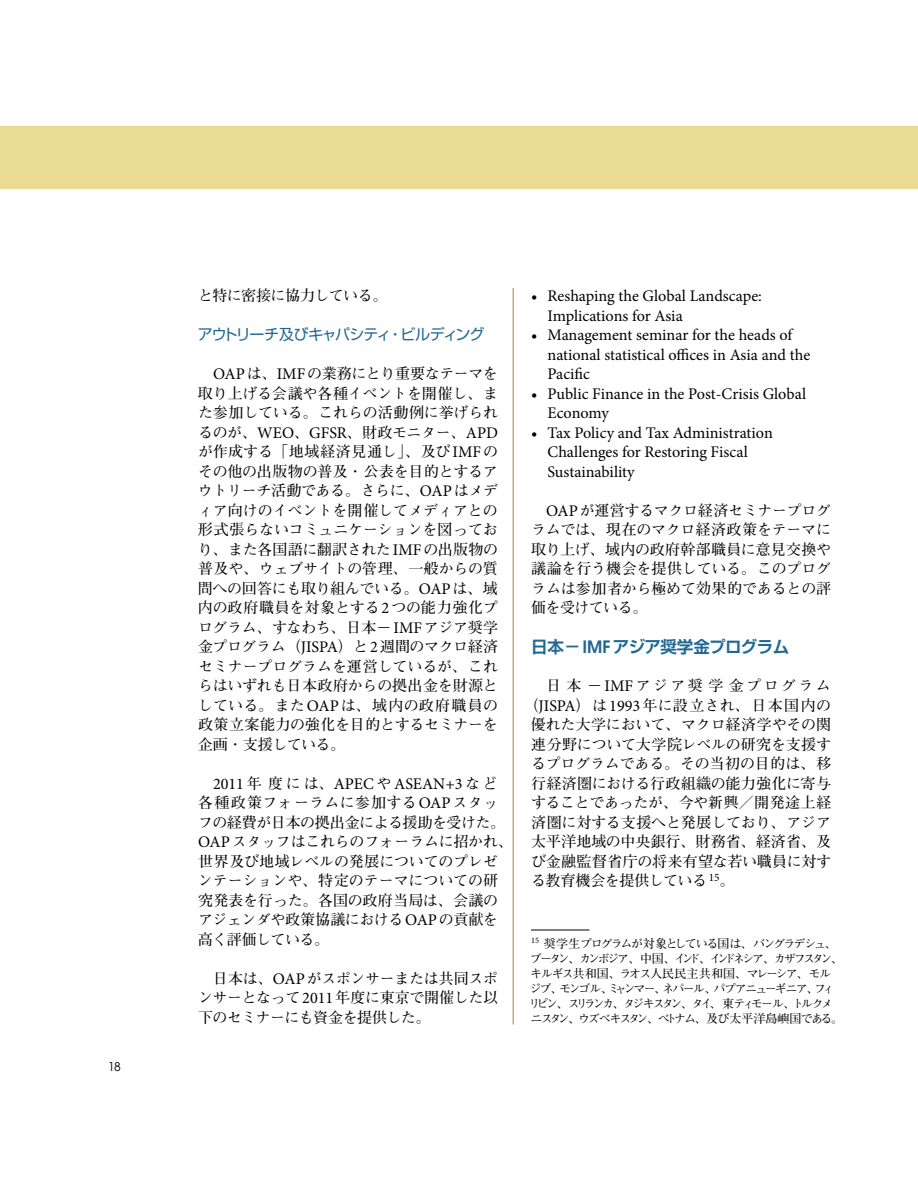
<style>
.page{position:relative;width:918px;height:1188px;background:#fff}
.page>*{position:absolute;margin:0;border:0;box-sizing:border-box;transform-origin:0 0}
.t1{font:700 16.5px "Shin Go Pro De";letter-spacing:-.04em;color:#1f6893}
.t2{font:16.2px/19.5px "Minion Pro";color:#000}
.t3{font:700 15px/19.5px "Futo Min A101 Pro";letter-spacing:-.015em;color:#000;text-align:justify}
.t4{font:700 15px "Futo Min A101 Pro";letter-spacing:-.04em;color:#000}
.t5{font:700 15px "Futo Min A101 Pro";letter-spacing:.015em;color:#000}
.t6{font:15px "Shin Go Pro";letter-spacing:-.085em;color:#1f6893}
.t7{font:700 15px "Futo Min A101 Pro";letter-spacing:.025em;color:#000}
.t8{font:700 15px "Futo Min A101 Pro";letter-spacing:.005em;color:#000}
.t9{font:700 15px "Futo Min A101 Pro";letter-spacing:.16em;color:#000}
.t10{font:700 12px/15px "Futo Min A101 Pro";letter-spacing:-.16em;color:#000}
.t11{font:12px "Avant Garde";color:#000}
.s1{font-family:"Shin Go Pr 5"}
.s2{font-family:"Minion Pro";font-weight:400;font-size:16.2px}
.s3{font-family:"Futo Min A101 Pro";font-weight:700;font-size:15px}
.s4{font-family:"Shin Go Pr 5 De"}
.s5{font-family:"Avant Garde";font-weight:600;font-size:16.95px}
</style>
<div class="page">
<hr style="left:513px;top:288px;width:1px;height:736px;background:#ae7e50">
<div style="left:0;top:126px;width:918px;height:63px;background:#eadb94"></div>
<hr style="left:531px;top:930px;width:59px;height:1px;background:#000">
<p class="t11" style="left:108px;top:1060px;width:14px">18</p>
<p class="t4" style="left:198px;top:284px;width:191px">と特に密接に協力している。</p>
<p class="t6" style="left:198px;top:322px;width:288px">アウトリーチ<span class="s1">及</span>びキャパシティ<span class="s1">・</span>ビルディング</p>
<p class="t3" style="left:198px;top:362px;width:302px;text-indent:15px"><span class="s2">OAP</span> は、<span class="s2">IMF</span> の業務にとり重要なテーマを取り上げる会議や各種イベントを開催し、また参加している。これらの活動例に挙げられるのが、<span class="s2">WEO</span>、<span class="s2">GFSR</span>、財政モニター、<span class="s2">APD</span>が作成する「地域経済見通し」、及び<span class="s2">IMF</span>のその他の出版物の普及・公表を目的とするアウトリーチ活動である。さらに、<span class="s2">OAP</span>はメディア向けのイベントを開催してメディアとの形式張らないコミュニケーションを図っており、また各国語に翻訳された<span class="s2">IMF</span>の出版物の普及や、ウェブサイトの管理、一般からの質問への回答にも取り組んでいる。<span class="s2">OAP</span>は、域内の政府職員を対象とする<span class="s2">2</span>つの能力強化プログラム、すなわち、日本－<span class="s2">IMF</span>アジア奨学金プログラム（<span class="s2">JISPA</span>）と<span class="s2">2</span>週間のマクロ経済セミナープログラムを運営しているが、これらはいずれも日本政府からの拠出金を財源としている。また<span class="s2">OAP</span>は、域内の政府職員の政策立案能力の強化を目的とするセミナーを企画・支援している。</p>
<p class="t2" style="left:213px;top:774px;width:286px">2011 <span class="s3">年度には、</span>APEC <span class="s3">や</span> ASEAN+3 <span class="s3">など</span></p>
<p class="t3" style="left:198px;top:791px;width:317px;text-align:left">各種政策フォーラムに参加する<span class="s2">OAP</span>スタッフの経費が日本の拠出金による援助を受けた。<br><span class="s2">OAP</span>スタッフはこれらのフォーラムに招かれ、世界及び地域レベルの発展についてのプレゼンテーションや、特定のテーマについての研究発表を行った。各国の政府当局は、会議のアジェンダや政策協議における<span class="s2">OAP</span> の貢献を高く評価している。</p>
<p class="t3" style="left:198px;top:966px;width:302px;text-indent:15px">日本は、<span class="s2">OAP</span>がスポンサーまたは共同スポンサーとなって<span class="s2">2011</span> 年度に東京で開催した以下のセミナーにも資金を提供した。</p>
<p class="t2" style="left:548px;top:286px;width:216px;text-indent:-17px">• Reshaping the Global Landscape:<br>Implications for Asia</p>
<p class="t2" style="left:548px;top:325px;width:264px;text-indent:-16px">• Management seminar for the heads of national statistical offices in Asia and the<br>Pacific</p>
<p class="t2" style="left:548px;top:384px;width:260px;text-indent:-17px">• Public Finance in the Post-Crisis Global<br>Economy</p>
<p class="t2" style="left:548px;top:423px;width:227px;text-indent:-17px">• Tax Policy and Tax Administration<br>Challenges for Restoring Fiscal<br>Sustainability</p>
<p class="t3" style="left:531px;top:498px;width:302px;text-indent:15px"><span class="s2">OAP</span>が運営するマクロ経済セミナープログラムでは、現在のマクロ経済政策をテーマに取り上げ、域内の政府幹部職員に意見交換や議論を行う機会を提供している。このプログラムは参加者から極めて効果的であるとの評価を受けている。</p>
<p class="t1" style="left:531px;top:633px;width:260px"><span class="s4">日本－</span><span class="s5">IMF</span>アジア<span class="s4">奨学金</span>プログラム</p>
<p class="t9" style="left:546px;top:674px;width:286px">日本－<span class="s2">IMF</span>アジア奨学金プログラム</p>
<p class="t5" style="left:523px;top:693px;width:309px">（<span class="s2">JISPA</span>）は<span class="s2">1993</span>年に設立され、日本国内の</p>
<p class="t3" style="left:531px;top:713px;width:302px">優れた大学において、マクロ経済学やその関</p>
<p class="t3" style="left:531px;top:732px;width:301px">連分野について大学院レベルの研究を支援す</p>
<p class="t3" style="left:531px;top:752px;width:302px">るプログラムである。その当初の目的は、移</p>
<p class="t7" style="left:531px;top:771px;width:301px">行経済圏における行政組織の能力強化に寄与</p>
<p class="t3" style="left:531px;top:791px;width:302px">することであったが、今や新興／開発途上経</p>
<p class="t3" style="left:531px;top:810px;width:302px">済圏に対する支援へと発展しており、アジア</p>
<p class="t8" style="left:531px;top:830px;width:301px">太平洋地域の中央銀行、財務省、経済省、及</p>
<p class="t3" style="left:531px;top:849px;width:302px">び金融監督省庁の将来有望な若い職員に対す</p>
<p class="t4" style="left:531px;top:869px;width:205px">る教育機会を提供している <sup>15</sup>。</p>
<p class="t10" style="left:529px;top:935px;width:316px"><sup>15</sup> 奨学生プログラムが対象としている国は、バングラデシュ、ブータン、カンボジア、中国、インド、インドネシア、カザフスタン、キルギス共和国、ラオス人民民主共和国、マレーシア、モルジブ、モンゴル、ミャンマー、ネパール、パプアニューギニア、フィリピン、スリランカ、タジキスタン、タイ、東ティモール、トルクメニスタン、ウズベキスタン、ベトナム、及び太平洋島嶼国である。</p>
</div>
